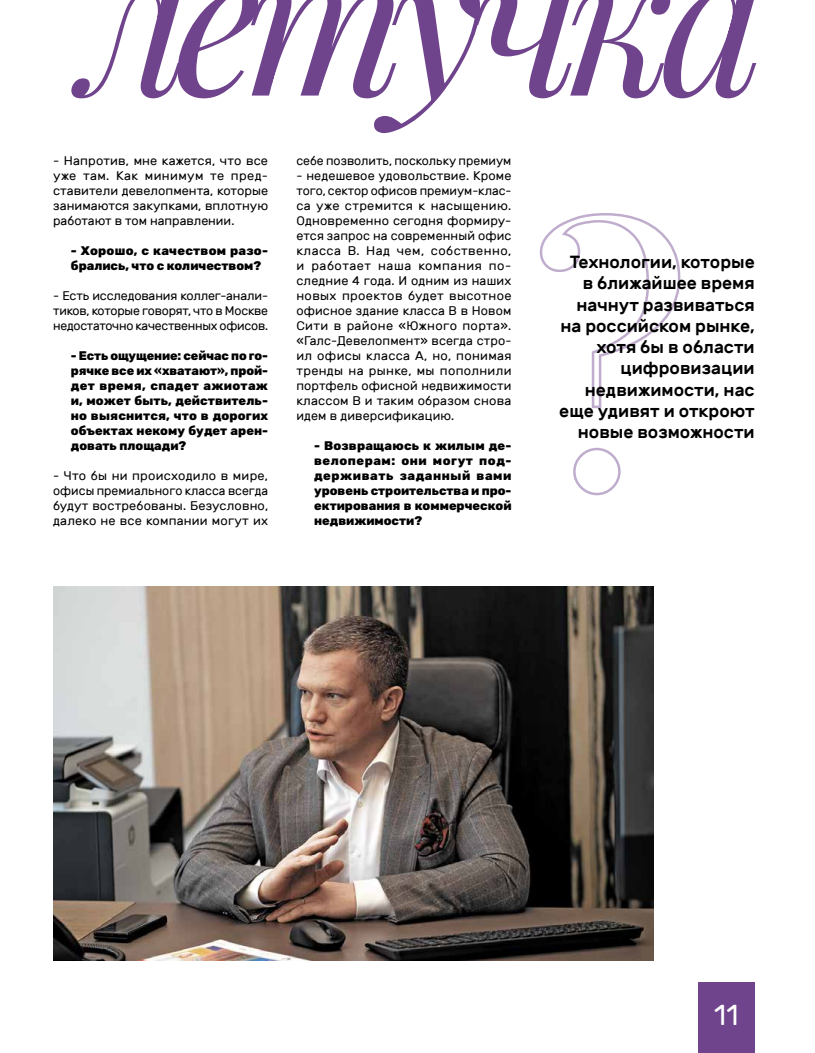
<style>
.page{position:relative;width:815px;height:1053px;background:#fff}
.page>*{position:absolute;margin:0;border:0;box-sizing:border-box;transform-origin:0 0}
.t1{font:italic 199.62px "Playfair Display";letter-spacing:-.08em;color:#70448d}
.t2{font:28.75px "Rubik";color:#fff}
.t3{font:500 17.5px/21.2px "Rubik";color:#000;text-align:right}
.t4{font:12.5px/15px "Rubik";color:#000;text-align:justify}
.t5{font:800 12.5px/15px "Rubik";color:#000;text-align:justify}
</style>
<div class="page">
<div style="left:698px;top:981px;width:57px;height:71px;background:#70448d"></div>
<img style="left:53px;top:586px;width:601px;height:374px">
<svg style="left:539px;top:213px;width:142px;height:283px"></svg>
<h1 class="t1" style="left:84px;top:-135px;width:683px">летучка</h1>
<p class="t4" style="left:296px;top:153px;width:216px">себе позволить, поскольку премиум</p>
<p class="t4" style="left:296px;top:168px;width:217px">- недешевое удовольствие. Кроме того, сектор офисов премиум-клас&shy;са уже стремится к насыщению.<br>Одновременно сегодня формиру&shy;ется запрос на современный офис класса В. Над чем, собственно, и работает наша компания по&shy;следние 4 года. И одним из наших новых проектов будет высотное офисное здание класса В в Новом Сити в районе «Южного порта». «Галс-Девелопмент» всегда стро&shy;ил офисы класса А, но, понимая тренды на рынке, мы пополнили портфель офисной недвижимости классом В и таким образом снова идем в диверсификацию.</p>
<p class="t5" style="left:314px;top:438px;width:199px">- Возвращаюсь к жилым де&shy;велоперам: они могут под&shy;держивать заданный вами уровень строительства и про&shy;ектирования в коммерческой недвижимости?</p>
<p class="t4" style="left:53px;top:153px;width:217px">- Напротив, мне кажется, что все уже там. Как минимум те пред&shy;ставители девелопмента, которые занимаются закупками, вплотную работают в том направлении.</p>
<p class="t5" style="left:71px;top:243px;width:199px">- Хорошо, с качеством разо&shy;брались, что с количеством?</p>
<p class="t4" style="left:53px;top:288px;width:216px">- Есть исследования коллег-анали&shy;тиков, которые говорят, что в Москве недостаточно качественных офисов.</p>
<p class="t5" style="left:71px;top:348px;width:199px">- Есть ощущение: сейчас по го&shy;рячке все их «хватают», прой&shy;дет время, спадет ажиотаж и, может быть, действитель&shy;но выяснится, что в дорогих объектах некому будет арен&shy;довать площади?</p>
<p class="t4" style="left:53px;top:468px;width:217px">- Что бы ни происходило в мире, офисы премиального класса всегда будут востребованы. Безусловно, далеко не все компании могут их</p>
<h3 class="t3" style="left:559px;top:251px;width:197px">Технологии, которые в ближайшее время начнут развиваться на российском рынке, хотя бы в области цифровизации недвижимости, нас еще удивят и откроют новые возможности</h3>
<h2 class="t2" style="left:714px;top:998px;width:26px">11</h2>
</div>
